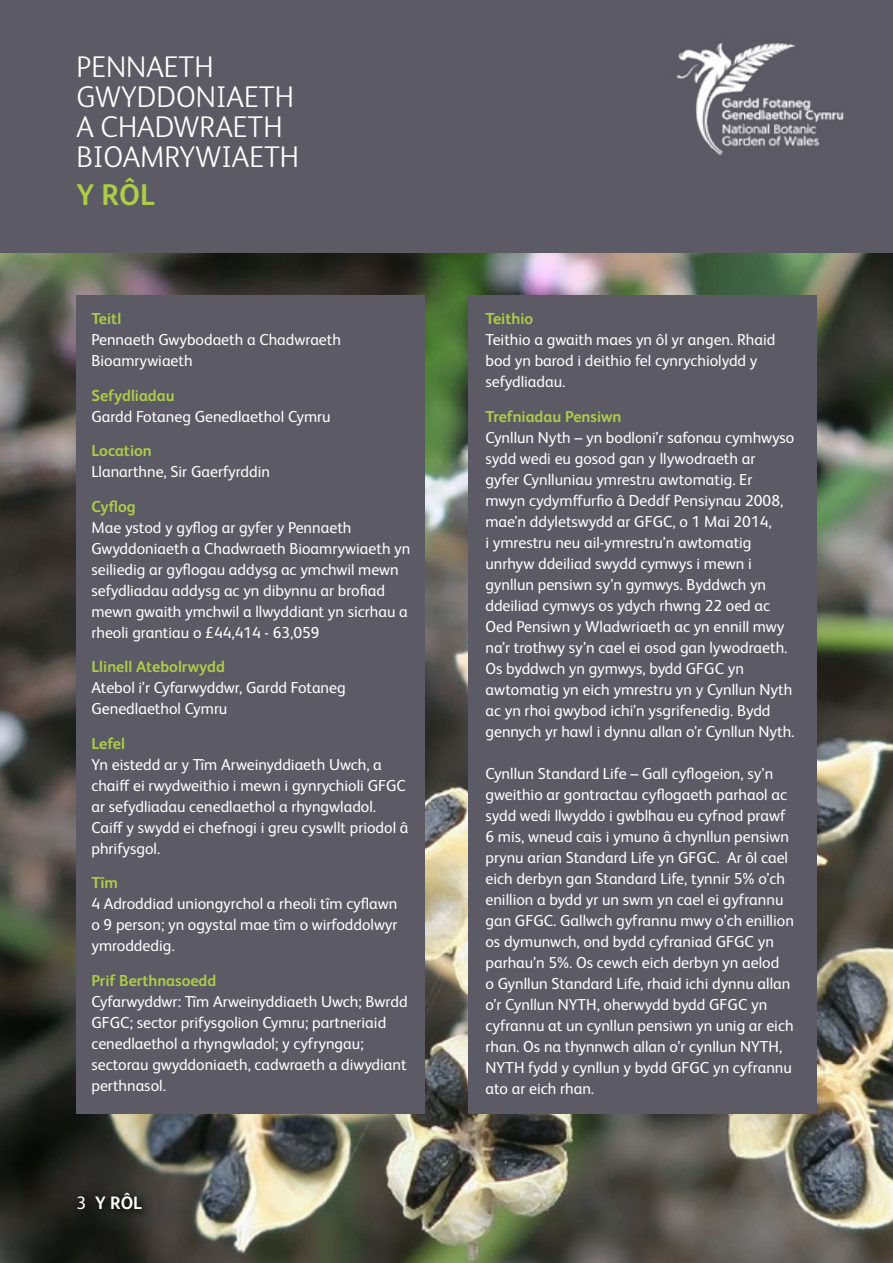
<style>
.page{position:relative;width:893px;height:1263px;background:#fff}
.page>*{position:absolute;margin:0;border:0;box-sizing:border-box;transform-origin:0 0}
.t1{font:300 30px/30px "FS Albert Pro";color:#fff}
.t2{font:700 30px "FS Albert Pro";color:#afcc46}
.t3{font:700 18px "FS Albert Pro";color:#fff}
.t4{font:15.9px/21px "FS Albert Pro";color:#fff}
.t5{font:700 15.9px "FS Albert Pro";color:#afcc46}
.s1{font-weight:400}
</style>
<div class="page">
<div style="left:0;top:0;width:893px;height:255px;background:#5c5b65"></div>
<img style="left:676px;top:42px;width:168px;height:113px">
<img style="left:0;top:253px;width:893px;height:1010px">
<div style="left:77px;top:296px;width:348px;height:818px;background:#5c5b65"></div>
<div style="left:468px;top:296px;width:348px;height:818px;background:#5c5b65"></div>
<div style="left:73px;top:1188px;width:80px;height:31px;background:#000;opacity:.9"></div>
<h1 class="t1" style="left:77px;top:50px;width:224px">PENNAETH<br>GWYDDONIAETH<br>A CHADWRAETH<br>BIOAMRYWIAETH</h1>
<h1 class="t2" style="left:77px;top:174px;width:80px">Y RÔL</h1>
<p class="t5" style="left:91px;top:307px;width:31px">Teitl</p>
<p class="t4" style="left:91px;top:328px;width:251px">Pennaeth Gwybodaeth a Chadwraeth<br>Bioamrywiaeth</p>
<p class="t5" style="left:91px;top:384px;width:85px">Sefydliadau</p>
<p class="t4" style="left:91px;top:404px;width:241px">Gardd Fotaneg Genedlaethol Cymru</p>
<p class="t5" style="left:91px;top:439px;width:62px">Location</p>
<p class="t4" style="left:91px;top:460px;width:180px">Llanarthne, Sir Gaerfyrddin</p>
<p class="t5" style="left:91px;top:495px;width:46px">Cyflog</p>
<p class="t4" style="left:91px;top:515px;width:320px">Mae ystod y gyflog ar gyfer y Pennaeth Gwyddoniaeth a Chadwraeth Bioamrywiaeth yn seiliedig ar gyflogau addysg ac ymchwil mewn sefydliadau addysg ac yn dibynnu ar brofiad mewn gwaith ymchwil a llwyddiant yn sicrhau a rheoli grantiau o £44,414 - 63,059</p>
<p class="t5" style="left:91px;top:655px;width:135px">Llinell Atebolrwydd</p>
<p class="t4" style="left:91px;top:676px;width:256px">Atebol i’r Cyfarwyddwr, Gardd Fotaneg<br>Genedlaethol Cymru</p>
<p class="t5" style="left:91px;top:732px;width:35px">Lefel</p>
<p class="t4" style="left:91px;top:752px;width:319px">Yn eistedd ar y Tîm Arweinyddiaeth Uwch, a chaiff ei rwydweithio i mewn i gynrychioli GFGC ar sefydliadau cenedlaethol a rhyngwladol.<br>Caiff y swydd ei chefnogi i greu cyswllt priodol â phrifysgol.</p>
<p class="t5" style="left:91px;top:871px;width:28px">Tîm</p>
<p class="t4" style="left:91px;top:892px;width:308px;text-align:justify">4 Adroddiad uniongyrchol a rheoli tîm cyflawn o 9 person; yn ogystal mae tîm o wirfoddolwyr ymroddedig.</p>
<p class="t5" style="left:91px;top:969px;width:126px">Prif Berthnasoedd</p>
<p class="t4" style="left:91px;top:989px;width:318px">Cyfarwyddwr: Tîm Arweinyddiaeth Uwch; Bwrdd GFGC; sector prifysgolion Cymru; partneriaid cenedlaethol a rhyngwladol; y cyfryngau; sectorau gwyddoniaeth, cadwraeth a diwydiant perthnasol.</p>
<p class="t3" style="left:77px;top:1190px;width:67px"><span class="s1">3</span> Y RÔL</p>
<p class="t5" style="left:485px;top:307px;width:49px">Teithio</p>
<p class="t4" style="left:485px;top:328px;width:291px">Teithio a gwaith maes yn ôl yr angen. Rhaid bod yn barod i deithio fel cynrychiolydd y sefydliadau.</p>
<p class="t5" style="left:485px;top:405px;width:138px">Trefniadau Pensiwn</p>
<p class="t4" style="left:485px;top:425px;width:311px">Cynllun Nyth – yn bodloni’r safonau cymhwyso sydd wedi eu gosod gan y llywodraeth ar<br>gyfer Cynlluniau ymrestru awtomatig. Er mwyn cydymffurfio â Deddf Pensiynau 2008, mae’n ddyletswydd ar GFGC, o 1 Mai 2014,<br>i ymrestru neu ail-ymrestru’n awtomatig unrhyw ddeiliad swydd cymwys i mewn i gynllun pensiwn sy’n gymwys. Byddwch yn ddeiliad cymwys os ydych rhwng 22 oed ac Oed Pensiwn y Wladwriaeth ac yn ennill mwy na’r trothwy sy’n cael ei osod gan lywodraeth.<br>Os byddwch yn gymwys, bydd GFGC yn awtomatig yn eich ymrestru yn y Cynllun Nyth ac yn rhoi gwybod ichi’n ysgrifenedig. Bydd gennych yr hawl i dynnu allan o’r Cynllun Nyth.</p>
<p class="t4" style="left:485px;top:762px;width:310px">Cynllun Standard Life – Gall cyflogeion, sy’n gweithio ar gontractau cyflogaeth parhaol ac sydd wedi llwyddo i gwblhau eu cyfnod prawf 6 mis, wneud cais i ymuno â chynllun pensiwn prynu arian Standard Life yn GFGC. Ar ôl cael eich derbyn gan Standard Life, tynnir 5% o’ch enillion a bydd yr un swm yn cael ei gyfrannu gan GFGC. Gallwch gyfrannu mwy o’ch enillion os dymunwch, ond bydd cyfraniad GFGC yn parhau’n 5%. Os cewch eich derbyn yn aelod<br>o Gynllun Standard Life, rhaid ichi dynnu allan o’r Cynllun NYTH, oherwydd bydd GFGC yn cyfrannu at un cynllun pensiwn yn unig ar eich rhan. Os na thynnwch allan o’r cynllun NYTH, NYTH fydd y cynllun y bydd GFGC yn cyfrannu ato ar eich rhan.</p>
</div>
